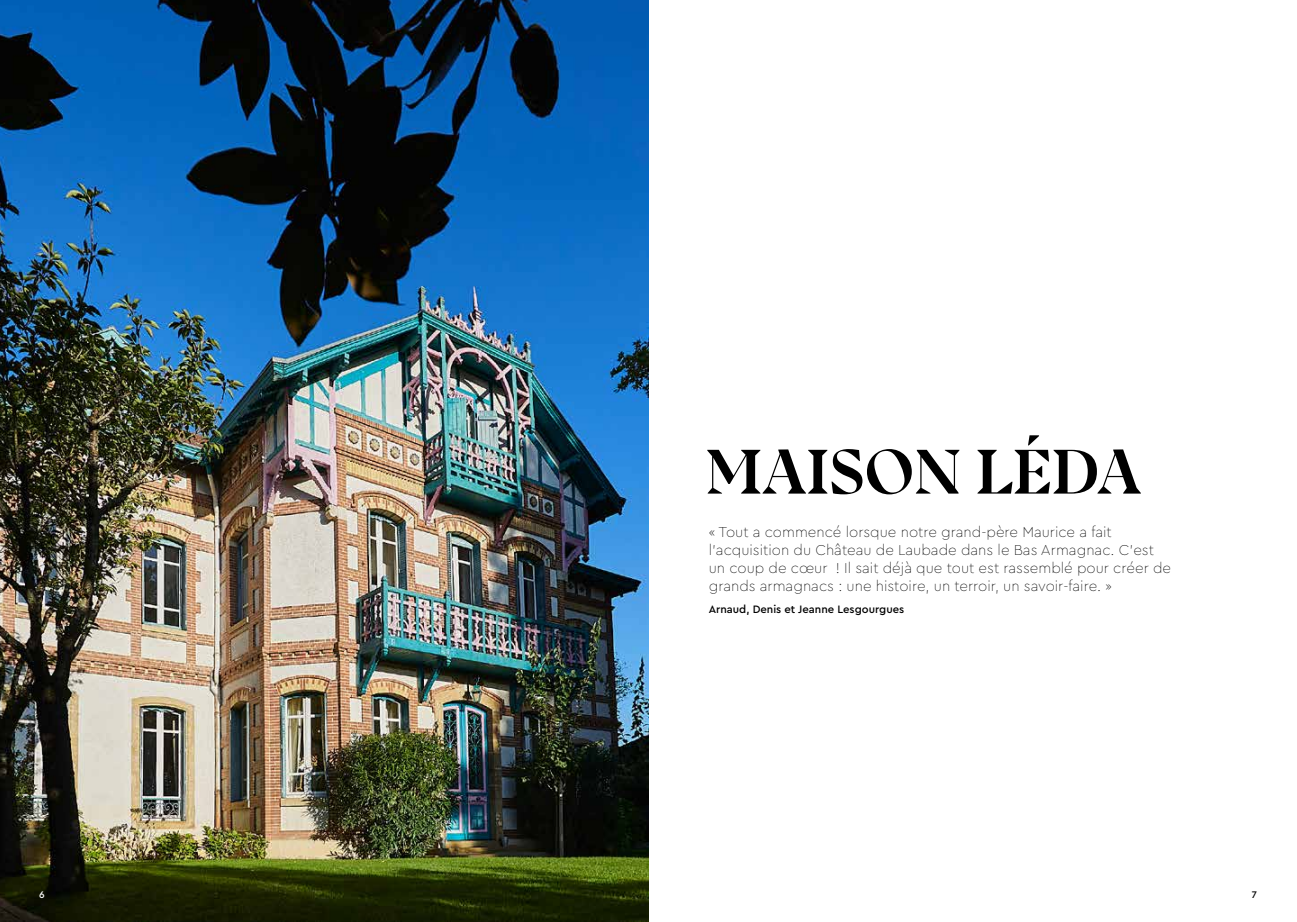
<style>
.page{position:relative;width:1297px;height:922px;background:#fff}
.page>*{position:absolute;margin:0;border:0;box-sizing:border-box;transform-origin:0 0}
.t1{font:700 62.5px "Noctis";color:#000}
.t2{font:100 15px/18px "Cera PRO";color:#000}
.t3{font:500 11.25px "Cera Pro";color:#000}
.t4{font:500 10px "Cera Pro";color:#000}
.t5{font:500 10px "Cera Pro";color:#fff}
</style>
<div class="page">
<img style="left:0;top:0;width:648px;height:921px">
<p class="t5" style="left:39px;top:887px;width:7px">6</p>
<h1 class="t1" style="left:705px;top:433px;width:437px">MAISON LÉDA</h1>
<p class="t2" style="left:709px;top:522px;width:464px">« Tout a commencé lorsque notre grand-père Maurice a fait l’acquisition du Château de Laubade dans le Bas Armagnac. C’est un coup de cœur ! Il sait déjà que tout est rassemblé pour créer de grands armagnacs : une histoire, un terroir, un savoir-faire. »</p>
<p class="t3" style="left:709px;top:601px;width:197px">Arnaud, Denis et Jeanne Lesgourgues</p>
<p class="t4" style="left:1252px;top:887px;width:7px">7</p>
</div>
